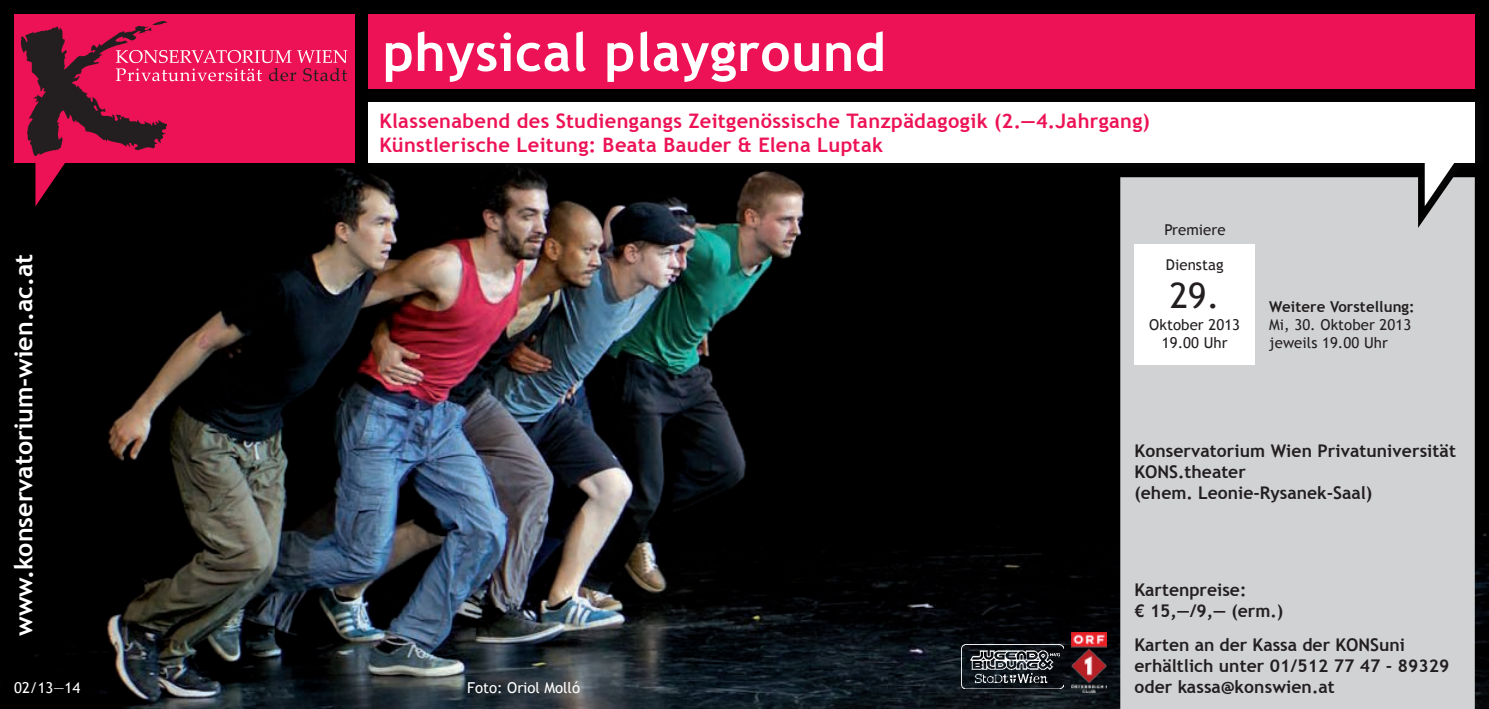
<style>
.page{position:relative;width:1489px;height:709px;background:#fff}
.page>*{position:absolute;margin:0;border:0;box-sizing:border-box;transform-origin:0 0}
.t1{font:700 53px "Trebuchet MS";letter-spacing:.01em;color:#fff}
.t2{font:35px "Trebuchet MS";color:#231f20}
.t3{font:700 25px "Trebuchet MS";color:#fff}
.t4{font:700 20px/24px "Trebuchet MS";letter-spacing:.02em;color:#ed1255}
.t5{font:700 17.5px/21px "Trebuchet MS";color:#231f20}
.t6{font:15px/18px "Trebuchet MS";letter-spacing:.005em;color:#231f20;text-align:center}
.t7{font:15px "Trebuchet MS";color:#fff}
.t8{font:700 15px "Trebuchet MS";letter-spacing:.005em;color:#231f20}
</style>
<div class="page">
<img style="left:0;top:0;width:1488px;height:709px">
<div style="left:363px;top:95px;width:1125px;height:164px;background:#231f20;opacity:.25"></div>
<svg style="left:1424px;top:163px;width:48px;height:14px"></svg>
<div style="left:369px;top:103px;width:1105px;height:60px;background:#fff"></div>
<div style="left:369px;top:14px;width:1105px;height:75px;background:#ed1255"></div>
<svg style="left:35px;top:163px;width:48px;height:43px;background:#49051a"></svg>
<div style="left:14px;top:14px;width:340px;height:149px;background:#ed1255"></div>
<img style="left:21px;top:21px;width:146px;height:135px">
<svg style="left:116px;top:50px;width:231px;height:31px"></svg>
<img style="left:961px;top:644px;width:102px;height:44px">
<img style="left:1071px;top:632px;width:35px;height:60px">
<div style="left:1120px;top:177px;width:354px;height:532px;background:#d1d2d4"></div>
<div style="left:1134px;top:245px;width:120px;height:120px;background:#fff"></div>
<h3 class="t3" style="left:8px;top:635px;width:383px;rotate:-90deg">www.konservatorium-wien.ac.at</h3>
<p class="t7" style="left:14px;top:679px;width:68px">02/13—14</p>
<h1 class="t1" style="left:383px;top:19px;width:504px">physical playground</h1>
<p class="t4" style="left:379px;top:109px;width:772px">Klassenabend des Studiengangs Zeitgenössische Tanzpädagogik (2.―4.Jahrgang)<br>Künstlerische Leitung: Beata Bauder &amp; Elena Luptak</p>
<p class="t6" style="left:1164px;top:221px;width:63px">Premiere</p>
<p class="t6" style="left:1165px;top:256px;width:59px">Dienstag</p>
<h2 class="t2" style="left:1169px;top:275px;width:51px">29.</h2>
<p class="t6" style="left:1149px;top:316px;width:92px">Oktober 2013<br>19.00 Uhr</p>
<p class="t8" style="left:1268px;top:297px;width:147px">Weitere Vorstellung:</p>
<p class="t6" style="left:1268px;top:316px;width:144px;text-align:left">Mi, 30. Oktober 2013 jeweils 19.00 Uhr</p>
<p class="t7" style="left:467px;top:678px;width:114px">Foto: Oriol Molló</p>
<p class="t5" style="left:1134px;top:440px;width:323px">Konservatorium Wien Privatuniversität<br>KONS.theater<br>(ehem. Leonie-Rysanek-Saal)</p>
<p class="t5" style="left:1134px;top:579px;width:150px">Kartenpreise:<br>€ 15,—/9,— (erm.)</p>
<p class="t5" style="left:1134px;top:634px;width:316px">Karten an der Kassa der KONSuni erhältlich unter 01/512 77 47 - 89329 oder kassa@konswien.at</p>
</div>
